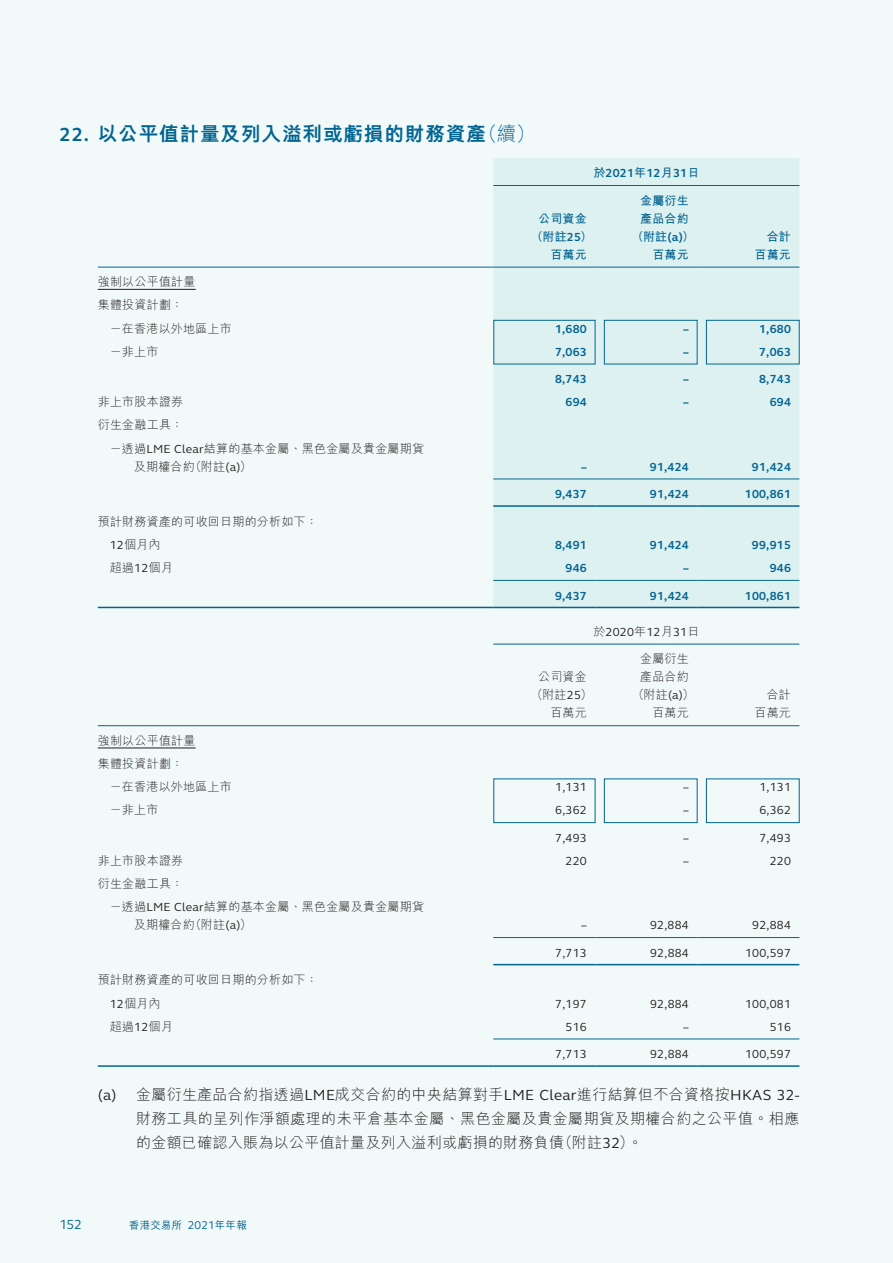
<style>
.page{position:relative;width:893px;height:1263px;background:#f1f9f9}
.page>*{position:absolute;margin:0;border:0;box-sizing:border-box;transform-origin:0 0}
.t1{font:800 19.5px "M Hei HK";letter-spacing:.05em;color:#026491}
.t2{font:300 15px/24px "M Hei HK";letter-spacing:.02em;color:#231f20;text-align:justify}
.t3{font:13.5px "FS Elliot Pro";color:#026491}
.t4{font:300 12px/23.1px "M Hei HK";letter-spacing:.02em;color:#231f20}
.t5{font:12px "FS Elliot Pro";letter-spacing:.02em;color:#231f20}
.t6{font:700 12px "FS Elliot Pro";letter-spacing:.02em;color:#026491}
.t7{font:700 12px/18px "M Hei HK";letter-spacing:.02em;color:#026491;text-align:right}
.t8{font:500 10.5px "M Hei HK";letter-spacing:.015em;color:#026491}
.s1{font-family:"FS Elliot Pro";font-weight:700}
.s2{font-weight:300}
.s3{font-family:"M Hei HK"}
.s4{font-family:"FS Elliot Pro"}
.s5{font-family:"FS Elliot Pro";font-weight:400}
.s6{font-family:"M Hei HK";font-weight:300}
.s7{font-family:"FS Elliot Pro";font-weight:400;font-size:11.55px}
</style>
<div class="page">
<div style="left:493px;top:158px;width:306px;height:449px;background:#def1f1"></div>
<div style="left:493px;top:337px;width:306px;height:50px;background:#def1f1"></div>
<hr style="left:493px;top:185px;width:306px;height:1px;background:#026491">
<hr style="left:98px;top:267px;width:395px;height:1px;background:#026491">
<hr style="left:493px;top:267px;width:102px;height:1px;background:#026491">
<hr style="left:595px;top:267px;width:102px;height:1px;background:#026491">
<hr style="left:697px;top:267px;width:102px;height:1px;background:#026491">
<hr style="left:98px;top:289px;width:98px;height:1px;background:#231f20">
<div style="left:494px;top:320px;width:101px;height:44px;border:1px solid #026491"></div>
<div style="left:604px;top:320px;width:93px;height:44px;border:1px solid #026491"></div>
<div style="left:706px;top:320px;width:93px;height:44px;border:1px solid #026491"></div>
<hr style="left:493px;top:479px;width:102px;height:1px;background:#026491">
<hr style="left:595px;top:479px;width:102px;height:1px;background:#026491">
<hr style="left:697px;top:479px;width:102px;height:1px;background:#026491">
<hr style="left:493px;top:505px;width:102px;height:2px;background:#026491">
<hr style="left:595px;top:505px;width:102px;height:2px;background:#026491">
<hr style="left:697px;top:505px;width:102px;height:2px;background:#026491">
<hr style="left:493px;top:580px;width:102px;height:1px;background:#026491">
<hr style="left:595px;top:580px;width:102px;height:1px;background:#026491">
<hr style="left:697px;top:580px;width:102px;height:1px;background:#026491">
<hr style="left:98px;top:607px;width:395px;height:1px;background:#026491">
<hr style="left:493px;top:607px;width:102px;height:1px;background:#026491">
<hr style="left:595px;top:607px;width:102px;height:1px;background:#026491">
<hr style="left:697px;top:607px;width:102px;height:1px;background:#026491">
<hr style="left:493px;top:644px;width:306px;height:1px;background:#026491">
<hr style="left:98px;top:725px;width:395px;height:1px;background:#026491">
<hr style="left:493px;top:725px;width:102px;height:1px;background:#026491">
<hr style="left:595px;top:725px;width:102px;height:1px;background:#026491">
<hr style="left:697px;top:725px;width:102px;height:1px;background:#026491">
<hr style="left:98px;top:748px;width:98px;height:1px;background:#231f20">
<div style="left:494px;top:779px;width:101px;height:44px;border:1px solid #026491"></div>
<div style="left:604px;top:779px;width:93px;height:44px;border:1px solid #026491"></div>
<div style="left:706px;top:779px;width:93px;height:44px;border:1px solid #026491"></div>
<hr style="left:493px;top:937px;width:102px;height:1px;background:#026491">
<hr style="left:595px;top:937px;width:102px;height:1px;background:#026491">
<hr style="left:697px;top:937px;width:102px;height:1px;background:#026491">
<hr style="left:493px;top:964px;width:102px;height:1px;background:#026491">
<hr style="left:595px;top:964px;width:102px;height:1px;background:#026491">
<hr style="left:697px;top:964px;width:102px;height:1px;background:#026491">
<hr style="left:493px;top:1039px;width:102px;height:1px;background:#026491">
<hr style="left:595px;top:1039px;width:102px;height:1px;background:#026491">
<hr style="left:697px;top:1039px;width:102px;height:1px;background:#026491">
<hr style="left:98px;top:1065px;width:395px;height:2px;background:#026491">
<hr style="left:493px;top:1065px;width:102px;height:2px;background:#026491">
<hr style="left:595px;top:1065px;width:102px;height:2px;background:#026491">
<hr style="left:697px;top:1065px;width:102px;height:2px;background:#026491">
<h1 class="t1" style="left:60px;top:124px;width:477px"><span class="s1">22.</span> 以公平值計量及列入溢利或虧損的財務資產<span class="s2">（續）</span></h1>
<p class="t6" style="left:593px;top:165px;width:107px"><span class="s3">於</span>2021<span class="s3">年</span>12<span class="s3">月</span>31<span class="s3">日</span></p>
<p class="t7" style="left:538px;top:208px;width:50px">公司資金</p>
<p class="t7" style="left:531px;top:226px;width:63px">（附註<span class="s4">25</span>）</p>
<p class="t7" style="left:550px;top:244px;width:38px">百萬元</p>
<p class="t7" style="left:640px;top:190px;width:50px">金屬衍生</p>
<p class="t7" style="left:640px;top:208px;width:50px">產品合約</p>
<p class="t7" style="left:632px;top:226px;width:64px">（附註<span class="s4">(a)</span>）</p>
<p class="t7" style="left:652px;top:244px;width:38px">百萬元</p>
<p class="t7" style="left:754px;top:226px;width:38px">合計百萬元</p>
<p class="t4" style="left:98px;top:270px;width:99px">強制以公平值計量集體投資計劃：</p>
<p class="t4" style="left:110px;top:316px;width:124px">－在香港以外地區上市</p>
<p class="t6" style="left:555px;top:320px;width:33px">1,680</p>
<p class="t6" style="left:683px;top:320px;width:7px">–</p>
<p class="t6" style="left:759px;top:320px;width:33px">1,680</p>
<p class="t4" style="left:110px;top:339px;width:50px">－非上市</p>
<p class="t6" style="left:555px;top:344px;width:33px">7,063</p>
<p class="t6" style="left:683px;top:344px;width:7px">–</p>
<p class="t6" style="left:759px;top:344px;width:33px">7,063</p>
<p class="t6" style="left:555px;top:371px;width:33px">8,743</p>
<p class="t6" style="left:683px;top:371px;width:7px">–</p>
<p class="t6" style="left:759px;top:371px;width:33px">8,743</p>
<p class="t4" style="left:98px;top:390px;width:87px">非上市股本證券</p>
<p class="t6" style="left:566px;top:394px;width:23px">694</p>
<p class="t6" style="left:683px;top:394px;width:7px">–</p>
<p class="t6" style="left:770px;top:394px;width:23px">694</p>
<p class="t4" style="left:110px;top:413px;width:316px;text-indent:-12px">衍生金融工具：<br>－透過<span class="s5">LME Clear</span>結算的基本金屬、黑色金屬及貴金屬期貨</p>
<p class="t4" style="left:134px;top:454px;width:119px">及期權合約（附註<span class="s5">(a)</span>）</p>
<p class="t6" style="left:581px;top:458px;width:7px">–</p>
<p class="t6" style="left:650px;top:458px;width:40px">91,424</p>
<p class="t6" style="left:752px;top:458px;width:40px">91,424</p>
<p class="t6" style="left:555px;top:486px;width:33px">9,437</p>
<p class="t6" style="left:650px;top:486px;width:40px">91,424</p>
<p class="t6" style="left:745px;top:486px;width:48px">100,861</p>
<p class="t4" style="left:110px;top:509px;width:210px;text-indent:-12px">預計財務資產的可收回日期的分析如下：<br><span class="s5">12</span>個月內</p>
<p class="t6" style="left:555px;top:537px;width:33px">8,491</p>
<p class="t6" style="left:650px;top:537px;width:40px">91,424</p>
<p class="t6" style="left:752px;top:537px;width:40px">99,915</p>
<p class="t4" style="left:110px;top:556px;width:65px">超過<span class="s5">12</span>個月</p>
<p class="t6" style="left:566px;top:560px;width:23px">946</p>
<p class="t6" style="left:683px;top:560px;width:7px">–</p>
<p class="t6" style="left:770px;top:560px;width:23px">946</p>
<p class="t6" style="left:555px;top:587px;width:33px">9,437</p>
<p class="t6" style="left:650px;top:587px;width:40px">91,424</p>
<p class="t6" style="left:745px;top:587px;width:48px">100,861</p>
<p class="t5" style="left:593px;top:624px;width:107px"><span class="s6">於</span>2020<span class="s6">年</span>12<span class="s6">月</span>31<span class="s6">日</span></p>
<p class="t4" style="left:538px;top:665px;width:50px">公司資金</p>
<p class="t4" style="left:531px;top:683px;width:62px">（附註<span class="s5">25</span>）</p>
<p class="t4" style="left:550px;top:701px;width:38px">百萬元</p>
<p class="t4" style="left:640px;top:647px;width:50px">金屬衍生</p>
<p class="t4" style="left:640px;top:665px;width:50px">產品合約</p>
<p class="t4" style="left:632px;top:683px;width:63px">（附註<span class="s5">(a)</span>）</p>
<p class="t4" style="left:652px;top:701px;width:38px">百萬元</p>
<p class="t4" style="left:754px;top:685px;width:38px;line-height:18px;text-align:right">合計百萬元</p>
<p class="t4" style="left:98px;top:728px;width:99px">強制以公平值計量集體投資計劃：</p>
<p class="t4" style="left:110px;top:775px;width:124px">－在香港以外地區上市</p>
<p class="t5" style="left:555px;top:779px;width:33px">1,131</p>
<p class="t5" style="left:683px;top:779px;width:7px">–</p>
<p class="t5" style="left:759px;top:779px;width:33px">1,131</p>
<p class="t4" style="left:110px;top:798px;width:50px">－非上市</p>
<p class="t5" style="left:555px;top:802px;width:33px">6,362</p>
<p class="t5" style="left:683px;top:802px;width:7px">–</p>
<p class="t5" style="left:759px;top:802px;width:33px">6,362</p>
<p class="t5" style="left:555px;top:830px;width:33px">7,493</p>
<p class="t5" style="left:683px;top:830px;width:7px">–</p>
<p class="t5" style="left:759px;top:830px;width:33px">7,493</p>
<p class="t4" style="left:98px;top:848px;width:87px">非上市股本證券</p>
<p class="t5" style="left:566px;top:853px;width:23px">220</p>
<p class="t5" style="left:683px;top:853px;width:7px">–</p>
<p class="t5" style="left:770px;top:853px;width:23px">220</p>
<p class="t4" style="left:110px;top:872px;width:316px;text-indent:-12px">衍生金融工具：<br>－透過<span class="s5">LME Clear</span>結算的基本金屬、黑色金屬及貴金屬期貨</p>
<p class="t4" style="left:134px;top:913px;width:119px">及期權合約（附註<span class="s5">(a)</span>）</p>
<p class="t5" style="left:581px;top:917px;width:7px">–</p>
<p class="t5" style="left:650px;top:917px;width:40px">92,884</p>
<p class="t5" style="left:752px;top:917px;width:40px">92,884</p>
<p class="t5" style="left:555px;top:945px;width:33px">7,713</p>
<p class="t5" style="left:650px;top:945px;width:40px">92,884</p>
<p class="t5" style="left:745px;top:945px;width:47px">100,597</p>
<p class="t4" style="left:110px;top:968px;width:210px;text-indent:-12px">預計財務資產的可收回日期的分析如下：<br><span class="s5">12</span>個月內</p>
<p class="t5" style="left:555px;top:995px;width:33px">7,197</p>
<p class="t5" style="left:650px;top:995px;width:40px">92,884</p>
<p class="t5" style="left:745px;top:995px;width:47px">100,081</p>
<p class="t4" style="left:110px;top:1014px;width:65px">超過<span class="s5">12</span>個月</p>
<p class="t5" style="left:566px;top:1018px;width:23px">516</p>
<p class="t5" style="left:683px;top:1018px;width:7px">–</p>
<p class="t5" style="left:770px;top:1018px;width:23px">516</p>
<p class="t5" style="left:555px;top:1046px;width:33px">7,713</p>
<p class="t5" style="left:650px;top:1046px;width:40px">92,884</p>
<p class="t5" style="left:745px;top:1046px;width:47px">100,597</p>
<p class="t2" style="left:136px;top:1082px;width:665px;text-indent:-38px"><span class="s5">(a)</span> 金屬衍生產品合約指透過<span class="s5">LME</span>成交合約的中央結算對手<span class="s5">LME Clear</span>進行結算但不合資格按<span class="s5">HKAS 32-</span>財務工具的呈列作淨額處理的未平倉基本金屬、黑色金屬及貴金屬期貨及期權合約之公平值。相應的金額已確認入賬為以公平值計量及列入溢利或虧損的財務負債（附註<span class="s5">32</span>）。</p>
<p class="t3" style="left:60px;top:1215px;width:24px">152</p>
<p class="t8" style="left:129px;top:1217px;width:119px">香港交易所 <span class="s7">2021</span>年年報</p>
</div>
